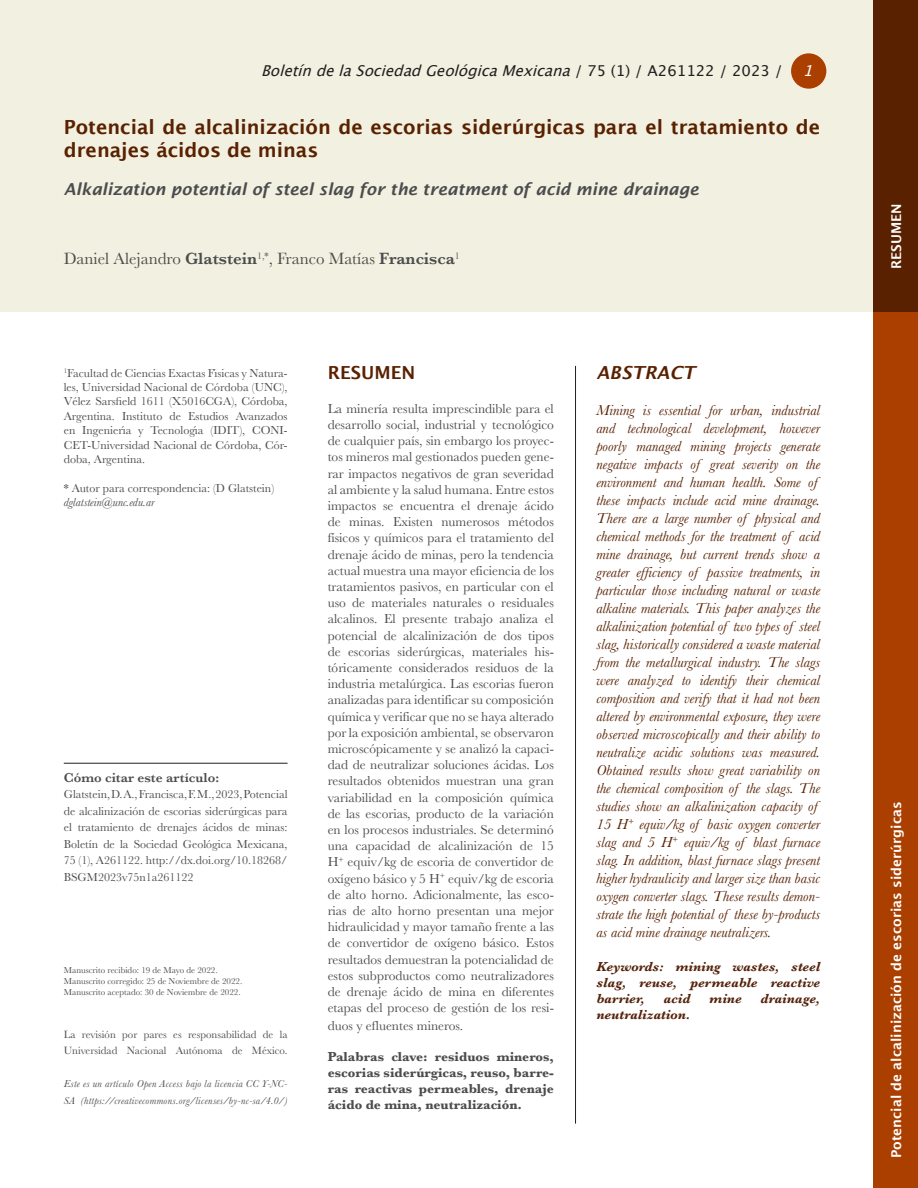
<style>
.page{position:relative;width:918px;height:1188px;background:#fff}
.page>*{position:absolute;margin:0;border:0;box-sizing:border-box;transform-origin:0 0}
.Título{font:600 19.5px/23.4px "Lucida Sans";color:#592100}
.Abstract__Título{font:italic 600 18px "Lucida Sans";color:#592100}
.Resumen__Título{font:600 18px "Lucida Sans";color:#592100}
.Autores{font:16.95px "Baskerville";color:#4b4c4d}
.Subtitle{font:italic 600 16.5px "Lucida Sans";color:#4b4c4d}
.Abstract{font:italic 15px/18px "Baskerville";color:#592100}
.t1{font:italic 15px "Lucida Grande";color:#231f20}
.t2{font:italic 15px "Lucida Grande";color:#fff}
.Resumen{font:13.5px/16.2px "Baskerville";color:#4b4c4d;text-align:justify}
.Palabras_clave{font:700 13.5px/16.2px "Baskerville";color:#4b4c4d;text-align:justify}
.Keywords{font:italic 700 13.5px/16.2px "Baskerville";color:#56230c;text-align:justify}
.Sección{font:600 13.5px "Lucida Sans";color:#fff}
.Pie_de_figura{font:600 13.5px "Baskerville";color:#4b4c4d}
.Adscripción_Nombre{font:12px/14.4px "Baskerville";color:#4b4c4d;text-align:justify}
.Pie_de_figura-2{font:12px/16.5px "Baskerville";color:#4b4c4d;text-align:justify}
.Ascription{font:12px "Baskerville";color:#4b4c4d}
.Ascription-2{font:italic 12px "Baskerville";color:#4b4c4d}
.Pie_de_figura-3{font:10.95px/16.5px "Baskerville";color:#4b4c4d}
.Pie_de_figura-4{font:italic 10.5px/16.5px "Baskerville";letter-spacing:.025em;color:#4b4c4d}
.Fechas_aceptación{font:9px "Baskerville";color:#4b4c4d}
.s1{font-style:normal}
.s2{font-weight:600}
</style>
<div class="page">
<div style="left:0;top:0;width:874px;height:311px;background:#f2f0e0"></div>
<hr style="left:575px;top:366px;width:1px;height:758px;background:#231f20">
<div style="left:874px;top:311px;width:44px;height:877px;background:#ab3f00"></div>
<div style="left:874px;top:0;width:44px;height:311px;background:#592100"></div>
<div style="left:791px;top:53px;width:35px;height:36px;background:#ab3f00;border-radius:50%"></div>
<hr style="left:64px;top:763px;width:224px;height:1px;background:#231f20">
<p class="t1" style="left:261px;top:62px;width:523px">BoletíndelaSociedadGeológicaMexicana<span class="s1">/ 7 5 ( 1 ) / A 2 6 1 1 2 2 / 2 0 2 3 /</span></p>
<p class="t2" style="left:803px;top:62px;width:19px">1</p>
<p class="Título" style="left:64px;top:115px;width:758px">Potencial de alcalinización de escorias siderúrgicas para el tratamiento de drenajes ácidos de minas</p>
<p class="Subtitle" style="left:64px;top:180px;width:637px">Alkalization potential of steel slag for the treatment of acid mine drainage</p>
<p class="Autores" style="left:64px;top:248px;width:398px">Daniel Alejandro <span class="s2">Glatstein</span><sup>1,*</sup>, Franco Matías <span class="s2">Francisca</span><sup>1</sup></p>
<p class="Adscripción_Nombre" style="left:64px;top:366px;width:225px"><sup>1</sup>Facultad de Ciencias Exactas Fı́sicas y Natura&shy;les, Universidad Nacional de Córdoba (UNC), Vélez Sarsfield 1611 (X5016CGA), Córdoba, Argentina. Instituto de Estudios Avanzados en Ingenierı́a y Tecnologı́a (IDIT), CONI-CET-Universidad Nacional de Córdoba, Cór&shy;doba, Argentina.</p>
<p class="Ascription" style="left:64px;top:480px;width:212px">* Autor para correspondencia: (D Glatstein)</p>
<p class="Ascription-2" style="left:64px;top:494px;width:92px">dglatstein@unc.edu.ar</p>
<p class="Pie_de_figura" style="left:64px;top:768px;width:157px">Cómo citar este artículo:</p>
<p class="Pie_de_figura-2" style="left:64px;top:786px;width:225px">Glatstein, D. A., Francisca, F. M., 2023, Potencial de alcalinización de escorias siderúrgicas para el tratamiento de drenajes ácidos de minas:<br>Boletín de la Sociedad Geológica Mexicana, 75 (1), A261122. http://dx.doi.org/10.18268/ BSGM2023v75n1a261122</p>
<p class="Fechas_aceptación" style="left:64px;top:965px;width:155px">Manuscrito recibido: 19 de Mayo de 2022.</p>
<p class="Fechas_aceptación" style="left:64px;top:976px;width:180px">Manuscrito corregido: 25 de Noviembre de 2022.</p>
<p class="Fechas_aceptación" style="left:64px;top:986px;width:178px">Manuscrito aceptado: 30 de Noviembre de 2022.</p>
<p class="Pie_de_figura-3" style="left:64px;top:1026px;width:225px">La revisión por pares es responsabilidad de la<br>Universidad Nacional Autónoma de México.</p>
<p class="Pie_de_figura-4" style="left:64px;top:1076px;width:225px">Este es un artículo Open Access bajo la licencia CC Y-NC-<br>SA (https://creativecommons.org/licenses/by-nc-sa/4.0/)</p>
<p class="Resumen__Título" style="left:328px;top:362px;width:89px">RESUMEN</p>
<p class="Resumen" style="left:328px;top:401px;width:228px">La minería resulta imprescindible para el desarrollo social, industrial y tecnológico de cualquier país, sin embargo los proyec&shy;tos mineros mal gestionados pueden gene&shy;rar impactos negativos de gran severidad al ambiente y la salud humana. Entre estos impactos se encuentra el drenaje ácido de minas. Existen numerosos métodos físicos y químicos para el tratamiento del drenaje ácido de minas, pero la tendencia actual muestra una mayor eficiencia de los tratamientos pasivos, en particular con el uso de materiales naturales o residuales alcalinos. El presente trabajo analiza el potencial de alcalinización de dos tipos de escorias siderúrgicas, materiales his&shy;tóricamente considerados residuos de la industria metalúrgica. Las escorias fueron analizadas para identificar su composición química y verificar que no se haya alterado por la exposición ambiental, se observaron microscópicamente y se analizó la capaci&shy;dad de neutralizar soluciones ácidas. Los resultados obtenidos muestran una gran variabilidad en la composición química de las escorias, producto de la variación en los procesos industriales. Se determinó una capacidad de alcalinización de 15<br>H<sup>+</sup> equiv/kg de escoria de convertidor de oxígeno básico y 5 H<sup>+</sup> equiv/kg de escoria de alto horno. Adicionalmente, las esco&shy;rias de alto horno presentan una mejor hidraulicidad y mayor tamaño frente a las de convertidor de oxígeno básico. Estos resultados demuestran la potencialidad de estos subproductos como neutralizadores de drenaje ácido de mina en diferentes etapas del proceso de gestión de los resi-</p>
<p class="Resumen" style="left:328px;top:1018px;width:137px">duos y efluentes mineros.</p>
<p class="Palabras_clave" style="left:328px;top:1048px;width:228px">Palabras clave: residuos mineros, escorias siderúrgicas, reuso, barre&shy;ras reactivas permeables, drenaje ácido de mina, neutralización.</p>
<p class="Abstract__Título" style="left:596px;top:362px;width:100px">ABSTRACT</p>
<p class="Abstract" style="left:596px;top:401px;width:225px">Mining is essential for urban, industrial and technological development, however poorly managed mining projects generate negative impacts of great severity on the environment and human health. Some of these impacts include acid mine drainage.<br>There are a large number of physical and chemical methods for the treatment of acid mine drainage, but current trends show a greater efficiency of passive treatments, in particular those including natural or waste alkaline materials. This paper analyzes the alkalinization potential of two types of steel slag, historically considered a waste material from the metallurgical industry. The slags were analyzed to identify their chemical composition and verify that it had not been altered by environmental exposure, they were observed microscopically and their ability to neutralize acidic solutions was measured.<br>Obtained results show great variability on the chemical composition of the slags. The studies show an alkalinization capacity of 15 H<sup>+</sup> equiv/kg of basic oxygen converter slag and 5 H<sup>+</sup> equiv/kg of blast furnace slag. In addition, blast furnace slags present higher hydraulicity and larger size than basic oxygen converter slags. These results demon&shy;strate the high potential of these by-products as acid mine drainage neutralizers.</p>
<p class="Keywords" style="left:596px;top:958px;width:225px">Keywords: mining wastes, steel slag, reuse, permeable reactive barrier,</p>
<p class="Keywords" style="left:664px;top:991px;width:28px">acid</p>
<p class="Keywords" style="left:709px;top:991px;width:34px">mine</p>
<p class="Keywords" style="left:761px;top:991px;width:61px">drainage,</p>
<p class="Keywords" style="left:596px;top:1007px;width:96px">neutralization.</p>
<p class="Sección" style="left:889px;top:269px;width:67px;rotate:-90deg">RESUMEN</p>
<p class="Sección" style="left:889px;top:1158px;width:358px;rotate:-90deg">Potencial de alcalinización de escorias siderúrgicas</p>
</div>
